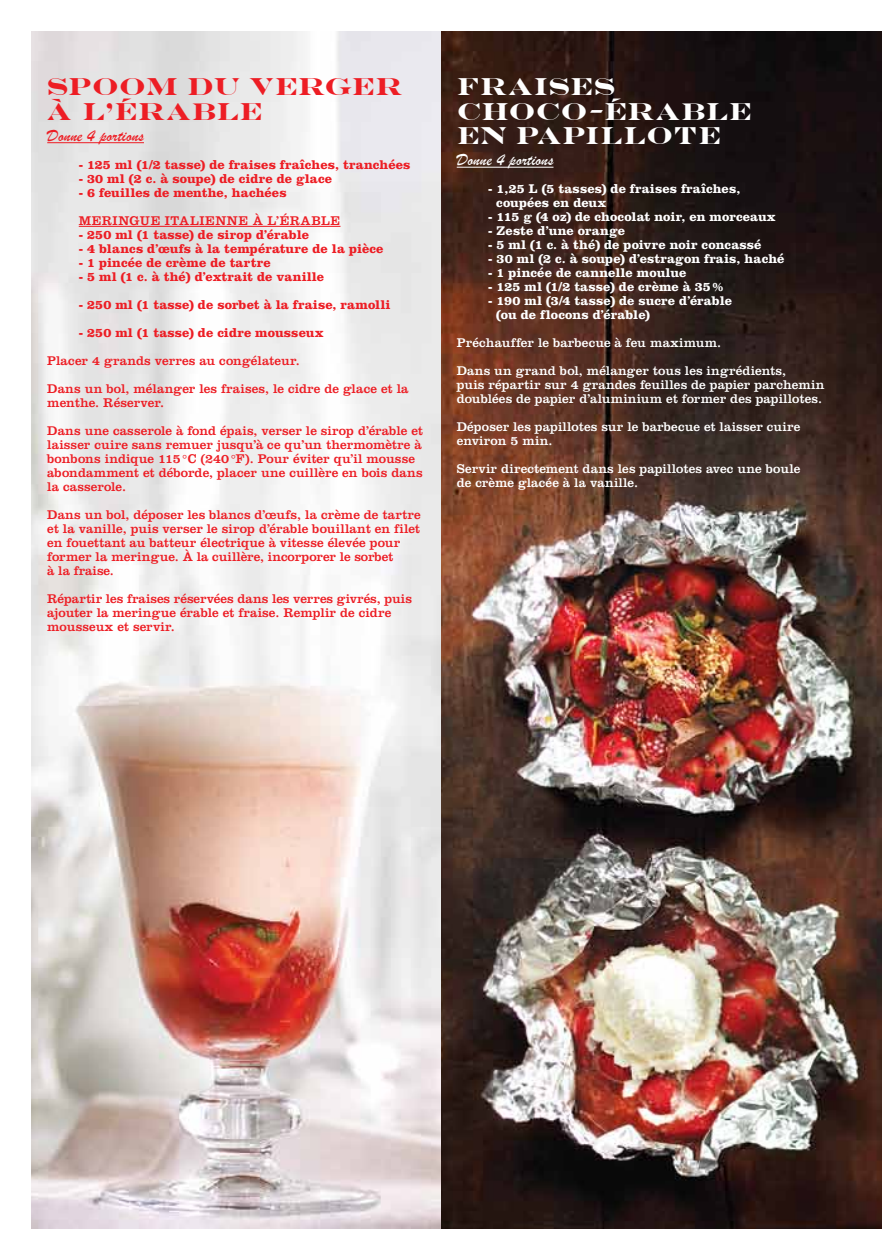
<style>
.page{position:relative;width:882px;height:1260px;background:#fff}
.page>*{position:absolute;margin:0;border:0;box-sizing:border-box;transform-origin:0 0}
.t1{font:700 24.5px/24.5px "Engravers";letter-spacing:.03em;color:#fff}
.t2{font:700 24.5px/24.5px "Engravers";letter-spacing:.03em;color:#ed1d24}
.t3{font:17.5px "Brush Script";letter-spacing:.01em;color:#ed1d24}
.t4{font:17.5px "Brush Script";letter-spacing:.01em;color:#fff}
.t5{font:13.12px/14px "Clarendon";letter-spacing:.005em;color:#ed1d24}
.t6{font:13.12px/14px "Clarendon";letter-spacing:.01em;color:#fff}
.t7{font:700 13.12px "Clarendon";letter-spacing:.005em;color:#ed1d24}
.t8{font:700 13.12px/14px "Clarendon";letter-spacing:.005em;color:#fff}
.t9{font:13.12px "Clarendon";letter-spacing:.045em;color:#ed1d24}
</style>
<div class="page">
<img style="left:32px;top:32px;width:850px;height:1196px">
<hr style="left:47px;top:142px;width:97px;height:1px;background:#ed1d24">
<hr style="left:79px;top:226px;width:262px;height:1px;background:#ed1d24">
<hr style="left:457px;top:167px;width:96px;height:1px;background:#fff">
<h1 class="t2" style="left:47px;top:75px;width:357px">SPOOM DU VERGER<br>À L’ÉRABLE</h1>
<h2 class="t3" style="left:47px;top:125px;width:98px">Donne 4 portions</h2>
<p class="t7" style="left:79px;top:157px;width:333px">- 125 ml (1/2 tasse) de fraises fraîches, tranchées</p>
<p class="t7" style="left:79px;top:171px;width:255px">- 30 ml (2 c. à soupe) de cidre de glace</p>
<p class="t7" style="left:79px;top:185px;width:209px">- 6 feuilles de menthe, hachées</p>
<p class="t9" style="left:79px;top:213px;width:263px">MERINGUE ITALIENNE À L’ÉRABLE</p>
<p class="t7" style="left:79px;top:227px;width:232px">- 250 ml (1 tasse) de sirop d’érable</p>
<p class="t7" style="left:79px;top:241px;width:306px">- 4 blancs d’œufs à la température de la pièce</p>
<p class="t7" style="left:79px;top:255px;width:193px">- 1 pincée de crème de tartre</p>
<p class="t7" style="left:79px;top:269px;width:247px">- 5 ml (1 c. à thé) d’extrait de vanille</p>
<p class="t7" style="left:79px;top:297px;width:313px">- 250 ml (1 tasse) de sorbet à la fraise, ramolli</p>
<p class="t7" style="left:79px;top:325px;width:246px">- 250 ml (1 tasse) de cidre mousseux</p>
<p class="t5" style="left:47px;top:346px;width:363px;line-height:28px">Placer 4 grands verres au congélateur.<br>Dans un bol, mélanger les fraises, le cidre de glace et la</p>
<p class="t5" style="left:47px;top:388px;width:377px;line-height:28px">menthe. Réserver.<br>Dans une casserole à fond épais, verser le sirop d’érable et</p>
<p class="t5" style="left:47px;top:437px;width:377px">laisser cuire sans remuer jusqu’à ce qu’un thermomètre à bonbons indique 115°C (240°F). Pour éviter qu’il mousse abondamment et déborde, placer une cuillère en bois dans la casserole.</p>
<p class="t5" style="left:47px;top:507px;width:375px">Dans un bol, déposer les blancs d’œufs, la crème de tartre et la vanille, puis verser le sirop d’érable bouillant en filet en fouettant au batteur électrique à vitesse élevée pour former la meringue. À la cuillère, incorporer le sorbet<br>à la fraise.</p>
<p class="t5" style="left:47px;top:591px;width:366px">Répartir les fraises réservées dans les verres givrés, puis ajouter la meringue érable et fraise. Remplir de cidre mousseux et servir.</p>
<h1 class="t1" style="left:457px;top:75px;width:296px">FRAISES<br>CHOCO-ÉRABLE<br>EN PAPILLOTE</h1>
<h2 class="t4" style="left:457px;top:149px;width:98px">Donne 4 portions</h2>
<p class="t8" style="left:496px;top:182px;width:246px;text-indent:-8px">- 1,25 L (5 tasses) de fraises fraîches, coupées en deux</p>
<p class="t8" style="left:488px;top:210px;width:289px">- 115 g (4 oz) de chocolat noir, en morceaux</p>
<p class="t8" style="left:488px;top:224px;width:138px">- Zeste d’une orange</p>
<p class="t8" style="left:488px;top:238px;width:275px">- 5 ml (1 c. à thé) de poivre noir concassé</p>
<p class="t8" style="left:488px;top:252px;width:298px">- 30 ml (2 c. à soupe) d’estragon frais, haché</p>
<p class="t8" style="left:488px;top:266px;width:200px">- 1 pincée de cannelle moulue</p>
<p class="t8" style="left:488px;top:280px;width:237px">- 125 ml (1/2 tasse) de crème à 35%</p>
<p class="t8" style="left:496px;top:294px;width:237px;text-indent:-8px">- 190 ml (3/4 tasse) de sucre d’érable (ou de flocons d’érable)</p>
<p class="t6" style="left:457px;top:329px;width:331px;line-height:28px">Préchauffer le barbecue à feu maximum.<br>Dans un grand bol, mélanger tous les ingrédients,</p>
<p class="t6" style="left:457px;top:378px;width:369px">puis répartir sur 4 grandes feuilles de papier parchemin doublées de papier d’aluminium et former des papillotes.</p>
<p class="t6" style="left:457px;top:420px;width:345px">Déposer les papillotes sur le barbecue et laisser cuire environ 5 min.</p>
<p class="t6" style="left:457px;top:462px;width:345px">Servir directement dans les papillotes avec une boule de crème glacée à la vanille.</p>
</div>
